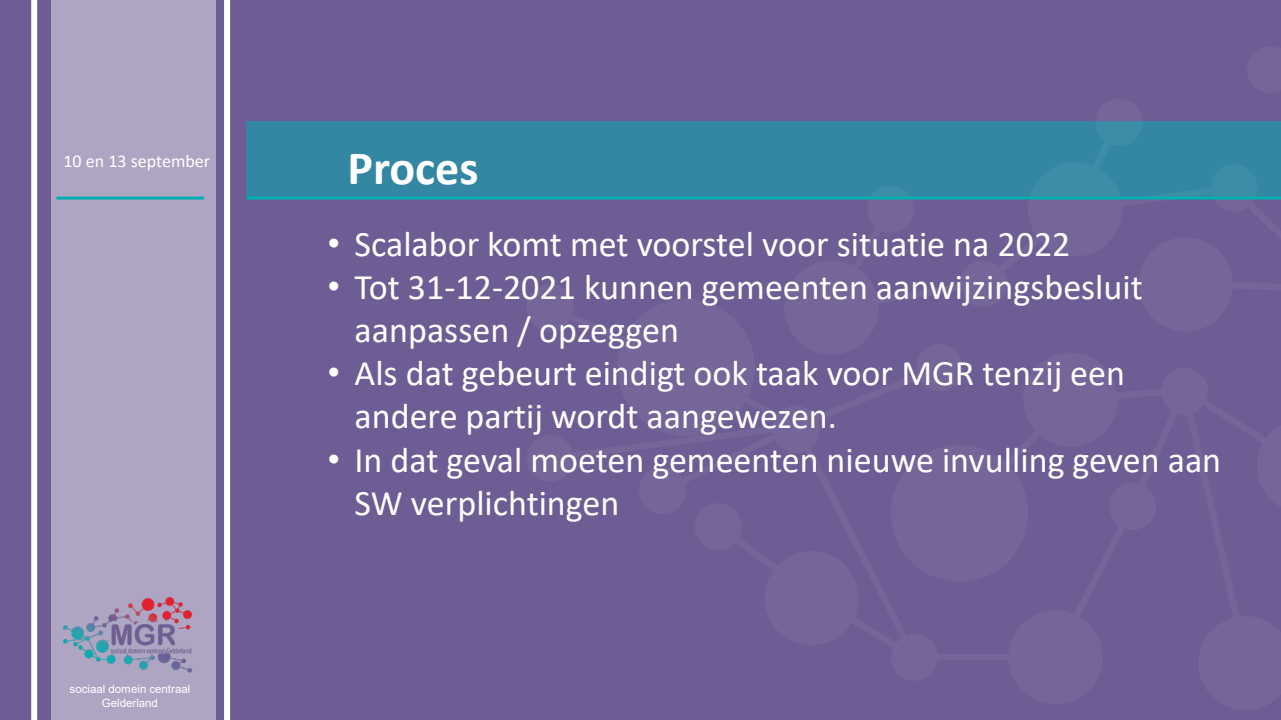
<style>
.page{position:relative;width:1281px;height:720px;background:#fff}
.page>*{position:absolute;margin:0;border:0;box-sizing:border-box;transform-origin:0 0}
.t1{font:700 48px "Calibri";color:#fff}
.t2{font:36px/43.2px "Calibri";color:#fff}
.t3{font:18px "Calibri";color:#fff}
.t4{font:11.5px/13.8px "Arial";letter-spacing:-.005em;color:#fff;text-align:center}
.s1{font-family:"Arial"}
</style>
<div class="page">
<div style="left:0;top:0;width:1280px;height:720px;background:#6e5d94"></div>
<svg style="left:31px;top:0;width:199px;height:720px"></svg>
<div style="left:247px;top:121px;width:1033px;height:77px;background:#3387a2"></div>
<div style="left:51px;top:0;width:164px;height:720px;background:#aea5c3"></div>
<hr style="left:56px;top:197px;width:148px;height:3px;background:#00adb0">
<hr style="left:247px;top:197px;width:1033px;height:3px;background:#00adb0">
<img style="left:63px;top:597px;width:129px;height:76px">
<p class="t3" style="left:63px;top:149px;width:148px">10 en 13 september</p>
<p class="t4" style="left:70px;top:682px;width:122px">sociaal domein centraal<br>Gelderland</p>
<p class="t1" style="left:347px;top:134px;width:133px">Proces</p>
<p class="t2" style="left:327px;top:221px;width:744px"><span class="s1">•</span> Scalabor komt met voorstel voor situatie na 2022</p>
<p class="t2" style="left:354px;top:264px;width:789px;text-indent:-27px"><span class="s1">•</span> Tot 31-12-2021 kunnen gemeenten aanwijzingsbesluit aanpassen / opzeggen</p>
<p class="t2" style="left:354px;top:351px;width:771px;text-indent:-27px"><span class="s1">•</span> Als dat gebeurt eindigt ook taak voor MGR tenzij een andere partij wordt aangewezen.</p>
<p class="t2" style="left:354px;top:437px;width:868px;text-indent:-27px"><span class="s1">•</span> In dat geval moeten gemeenten nieuwe invulling geven aan<br>SW verplichtingen</p>
</div>
